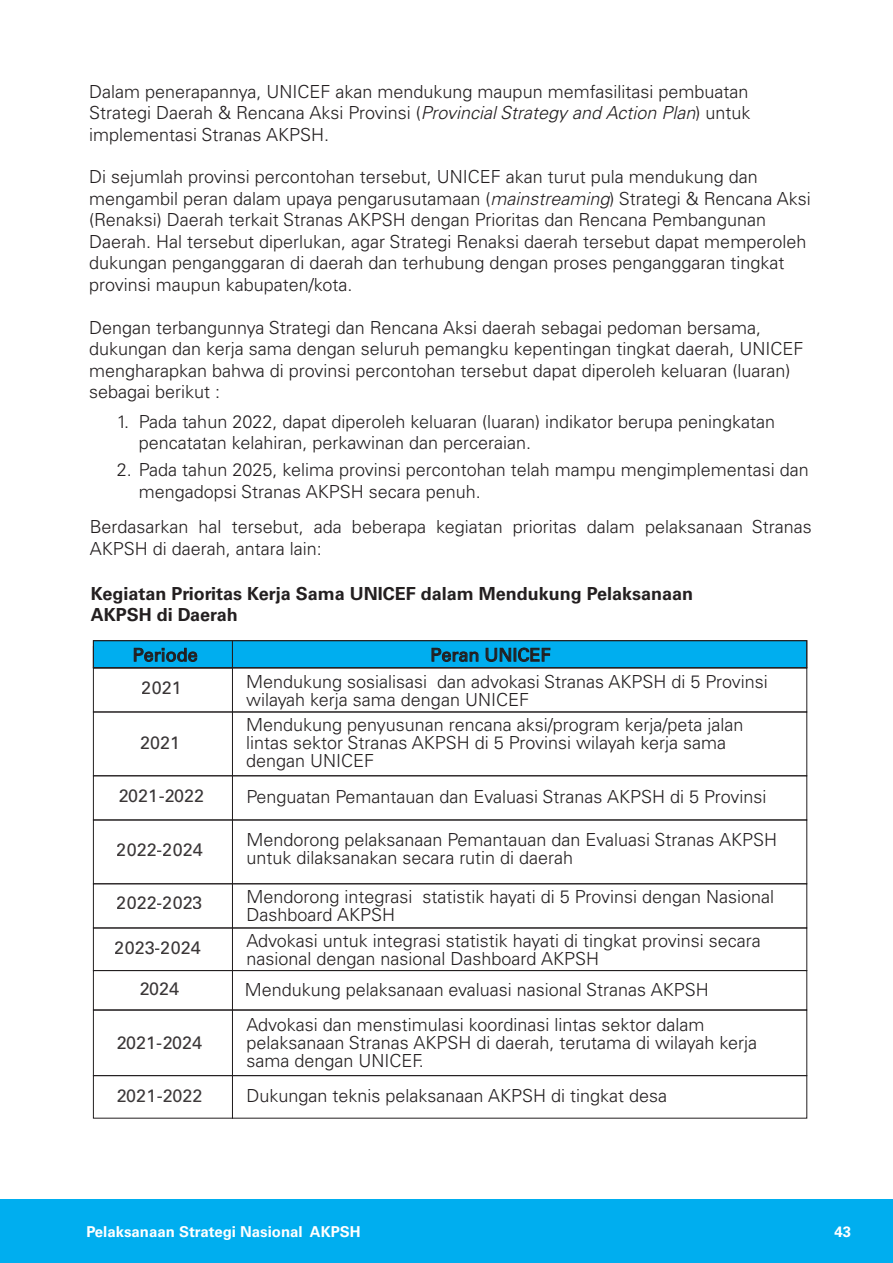
<style>
.page{position:relative;width:893px;height:1263px;background:#fff}
.page>*{position:absolute;margin:0;border:0;box-sizing:border-box;transform-origin:0 0}
.t1{font:300 18px/21.6px "Univers LT Pro 45";color:#231f20}
.t2{font:18px "Univers LT Pro 55 Roman";color:#231f20}
.t3{font:700 18px/21.6px "Univers LT Pro 65";color:#231f20}
.t4{font:700 15px "Univers LT Pro 65";color:#fff}
.s1{font-style:italic}
</style>
<div class="page">
<div style="left:93px;top:640px;width:140px;height:28px;background:#00aeef"></div>
<svg style="left:134px;top:648px;width:63px;height:14px"></svg>
<div style="left:93px;top:640px;width:140px;height:28px;border:1px solid #231f20"></div>
<div style="left:232px;top:640px;width:575px;height:28px;background:#00aeef"></div>
<svg style="left:432px;top:648px;width:46px;height:14px"></svg>
<svg style="left:486px;top:648px;width:64px;height:14px"></svg>
<div style="left:232px;top:640px;width:575px;height:28px;border:1px solid #231f20"></div>
<div style="left:93px;top:668px;width:140px;height:44px;border:1px solid #231f20"></div>
<div style="left:232px;top:668px;width:575px;height:44px;border:1px solid #231f20"></div>
<div style="left:93px;top:775px;width:140px;height:45px;border:1px solid #231f20"></div>
<div style="left:232px;top:775px;width:575px;height:45px;border:1px solid #231f20"></div>
<div style="left:93px;top:883px;width:140px;height:45px;border:1px solid #231f20"></div>
<div style="left:232px;top:883px;width:575px;height:45px;border:1px solid #231f20"></div>
<div style="left:93px;top:970px;width:140px;height:40px;border:1px solid #231f20"></div>
<div style="left:232px;top:970px;width:575px;height:40px;border:1px solid #231f20"></div>
<div style="left:93px;top:1010px;width:140px;height:66px;border:1px solid #231f20"></div>
<div style="left:232px;top:1010px;width:575px;height:66px;border:1px solid #231f20"></div>
<div style="left:93px;top:1075px;width:140px;height:43px;border:1px solid #231f20"></div>
<div style="left:232px;top:1075px;width:575px;height:43px;border:1px solid #231f20"></div>
<div style="left:0;top:1199px;width:893px;height:64px;background:#00aeef"></div>
<p class="t1" style="left:89px;top:80px;width:663px;text-align:justify">Dalam penerapannya, UNICEF akan mendukung maupun memfasilitasi pembuatan Strategi Daerah &amp; Rencana Aksi Provinsi (<span class="s1">Provincial Strategy and Action Plan</span>) untuk implementasi Stranas AKPSH.</p>
<p class="t1" style="left:89px;top:166px;width:723px">Di sejumlah provinsi percontohan tersebut, UNICEF akan turut pula mendukung dan mengambil peran dalam upaya pengarusutamaan (<span class="s1">mainstreaming</span>) Strategi &amp; Rencana Aksi (Renaksi) Daerah terkait Stranas AKPSH dengan Prioritas dan Rencana Pembangunan Daerah. Hal tersebut diperlukan, agar Strategi Renaksi daerah tersebut dapat memperoleh dukungan penganggaran di daerah dan terhubung dengan proses penganggaran tingkat provinsi maupun kabupaten/kota.</p>
<p class="t1" style="left:89px;top:316px;width:716px">Dengan terbangunnya Strategi dan Rencana Aksi daerah sebagai pedoman bersama, dukungan dan kerja sama dengan seluruh pemangku kepentingan tingkat daerah, UNICEF mengharapkan bahwa di provinsi percontohan tersebut dapat diperoleh keluaran (luaran) sebagai berikut :</p>
<p class="t1" style="left:139px;top:410px;width:638px;text-indent:-22px">1. Pada tahun 2022, dapat diperoleh keluaran (luaran) indikator berupa peningkatan pencatatan kelahiran, perkawinan dan perceraian.</p>
<p class="t1" style="left:139px;top:459px;width:671px;text-indent:-22px">2. Pada tahun 2025, kelima provinsi percontohan telah mampu mengimplementasi dan mengadopsi Stranas AKPSH secara penuh.</p>
<p class="t1" style="left:90px;top:516px;width:723px">Berdasarkan hal tersebut, ada beberapa kegiatan prioritas dalam pelaksanaan Stranas<br>AKPSH di daerah, antara lain:</p>
<p class="t3" style="left:91px;top:583px;width:604px">Kegiatan Prioritas Kerja Sama UNICEF dalam Mendukung Pelaksanaan<br>AKPSH di Daerah</p>
<p class="t2" style="left:133px;top:644px;width:67px">Periode</p>
<p class="t2" style="left:430px;top:644px;width:122px">Peran UNICEF</p>
<p class="t2" style="left:142px;top:677px;width:42px">2021</p>
<p class="t1" style="left:246px;top:672px;width:523px;line-height:18px">Mendukung sosialisasi dan advokasi Stranas AKPSH di 5 Provinsi wilayah kerja sama dengan UNICEF</p>
<p class="t2" style="left:140px;top:731px;width:42px">2021</p>
<p class="t2" style="left:118px;top:785px;width:88px">2021-2022</p>
<p class="t2" style="left:117px;top:839px;width:88px">2022-2024</p>
<p class="t2" style="left:117px;top:891px;width:88px">2022-2023</p>
<p class="t2" style="left:115px;top:937px;width:88px">2023-2024</p>
<p class="t2" style="left:139px;top:978px;width:42px">2024</p>
<p class="t2" style="left:116px;top:1032px;width:88px">2021-2024</p>
<p class="t2" style="left:116px;top:1084px;width:88px">2021-2022</p>
<p class="t1" style="left:246px;top:715px;width:499px;line-height:18px">Mendukung penyusunan rencana aksi/program kerja/peta jalan lintas sektor Stranas AKPSH di 5 Provinsi wilayah kerja sama dengan UNICEF</p>
<p class="t1" style="left:247px;top:786px;width:521px">Penguatan Pemantauan dan Evaluasi Stranas AKPSH di 5 Provinsi</p>
<p class="t1" style="left:247px;top:830px;width:532px;line-height:18px">Mendorong pelaksanaan Pemantauan dan Evaluasi Stranas AKPSH untuk dilaksanakan secara rutin di daerah</p>
<p class="t1" style="left:247px;top:887px;width:529px;line-height:18px">Mendorong integrasi statistik hayati di 5 Provinsi dengan Nasional<br>Dashboard AKPSH</p>
<p class="t1" style="left:247px;top:932px;width:516px;line-height:18px">Advokasi untuk integrasi statistik hayati di tingkat provinsi secara nasional dengan nasional Dashboard AKPSH</p>
<p class="t1" style="left:245px;top:972px;width:465px;line-height:34.8px">Mendukung pelaksanaan evaluasi nasional Stranas AKPSH<br>Advokasi dan menstimulasi koordinasi lintas sektor dalam</p>
<p class="t1" style="left:247px;top:1033px;width:512px;line-height:18px">pelaksanaan Stranas AKPSH di daerah, terutama di wilayah kerja sama dengan UNICEF.</p>
<p class="t1" style="left:247px;top:1085px;width:422px">Dukungan teknis pelaksanaan AKPSH di tingkat desa</p>
<p class="t4" style="left:86px;top:1222px;width:276px">Pelaksanaan Strategi Nasional AKPSH</p>
<p class="t4" style="left:835px;top:1222px;width:18px">43</p>
</div>
